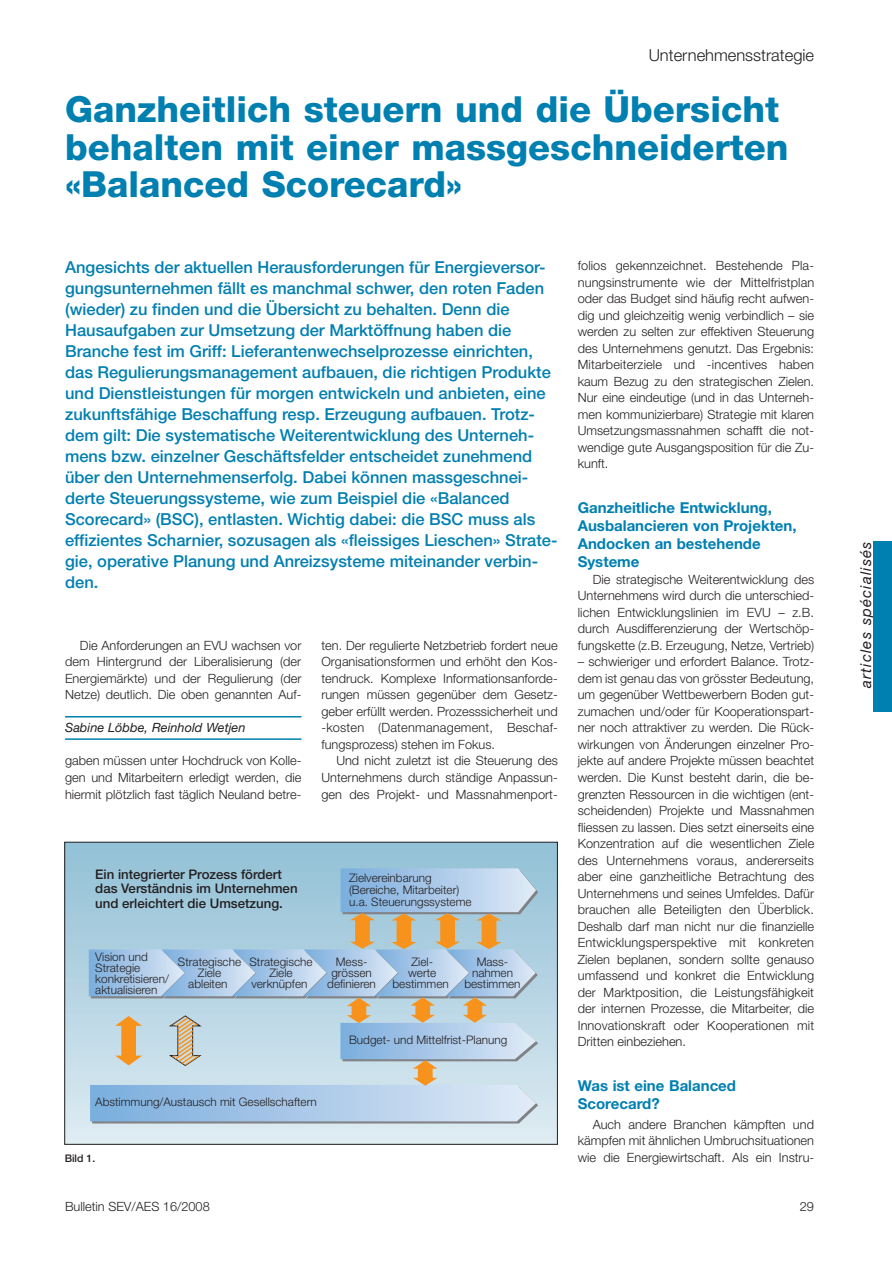
<style>
.page{position:relative;width:892px;height:1266px;background:#fff}
.page>*{position:absolute;margin:0;border:0;box-sizing:border-box;transform-origin:0 0}
.t1{font:800 36px/37.5px "Helvetica Neue";color:#007fb1}
.t2{font:500 16.5px/21px "Helvetica Neue";color:#007fb1}
.t3{font:300 16.5px "Helvetica Neue";color:#231f20}
.t4{font:700 15px/18px "Helvetica Neue";color:#007fb1}
.t5{font:italic 15px "Helvetica Neue";letter-spacing:.065em;color:#231f20}
.t6{font:500 13.2px/14.7px "Helvetica Neue";color:#231f20}
.t7{font:300 12.75px/16.5px "Helvetica Neue";color:#231f20;text-align:justify}
.t8{font:italic 12.75px "Helvetica Neue";color:#231f20}
.t9{font:300 11.7px/10.9px "Helvetica Neue";color:#231f20;text-align:center}
.t10{font:500 10.5px "Helvetica Neue";color:#231f20}
</style>
<div class="page">
<div style="left:873px;top:541px;width:18px;height:170px;background:#007fb1"></div>
<hr style="left:65px;top:716px;width:236px;height:1px;background:#007fb1">
<hr style="left:65px;top:738px;width:236px;height:1px;background:#007fb1">
<div style="left:65px;top:842px;width:492px;height:302px;background:linear-gradient(to bottom,#91c0d6,#deebf2)"></div>
<svg style="left:89px;top:868px;width:449px;height:255px;background:#b1cbdb"></svg>
<div style="left:64px;top:841px;width:493px;height:303px;border:1px solid #231f20"></div>
<p class="t3" style="left:648px;top:45px;width:167px">Unternehmensstrategie</p>
<h1 class="t1" style="left:65px;top:91px;width:724px">Ganzheitlich steuern und die Übersicht behalten mit einer massgeschneiderten «Balanced Scorecard»</h1>
<p class="t2" style="left:65px;top:256px;width:493px">Angesichts der aktuellen Herausforderungen für Energieversor&shy;gungsunternehmen fällt es manchmal schwer, den roten Faden (wieder) zu finden und die Übersicht zu behalten. Denn die Hausaufgaben zur Umsetzung der Marktöffnung haben die Branche fest im Griff: Lieferantenwechselprozesse einrichten, das Regulierungsmanagement aufbauen, die richtigen Produkte und Dienstleistungen für morgen entwickeln und anbieten, eine zukunftsfähige Beschaffung resp. Erzeugung aufbauen. Trotz&shy;dem gilt: Die systematische Weiterentwicklung des Unterneh&shy;mens bzw. einzelner Geschäftsfelder entscheidet zunehmend über den Unternehmenserfolg. Dabei können massgeschnei&shy;derte Steuerungssysteme, wie zum Beispiel die «Balanced Score-card» (BSC), entlasten. Wichtig dabei: die BSC muss als effizientes Scharnier, sozusagen als «fleissiges Lieschen» Strate&shy;gie, operative Planung und Anreizsysteme miteinander verbin&shy;den.</p>
<p class="t7" style="left:65px;top:637px;width:238px;text-indent:15px">Die Anforderungen an EVU wachsen vor dem Hintergrund der Liberalisierung (der Energiemärkte) und der Regulierung (der Netze) deutlich. Die oben genannten Auf-</p>
<p class="t8" style="left:65px;top:720px;width:182px">Sabine Löbbe, Reinhold Wetjen</p>
<p class="t7" style="left:65px;top:752px;width:238px">gaben müssen unter Hochdruck von Kolle&shy;gen und Mitarbeitern erledigt werden, die hiermit plötzlich fast täglich Neuland betre-</p>
<p class="t7" style="left:321px;top:637px;width:238px">ten. Der regulierte Netzbetrieb fordert neue Organisationsformen und erhöht den Kos&shy;tendruck. Komplexe Informationsanforde&shy;rungen müssen gegenüber dem Gesetz&shy;geber erfüllt werden. Prozesssicherheit und -kosten (Datenmanagement, Beschaf&shy;fungsprozess) stehen im Fokus.</p>
<p class="t7" style="left:321px;top:752px;width:238px;text-indent:15px">Und nicht zuletzt ist die Steuerung des Unternehmens durch ständige Anpassun&shy;gen des Projekt- und Massnahmenport-</p>
<p class="t6" style="left:95px;top:866px;width:204px">Ein integrierter Prozess fördert das Verständnis im Unternehmen und erleichtert die Umsetzung.</p>
<p class="t9" style="left:349px;top:871px;width:124px;line-height:11.7px;text-align:left">Zielvereinbarung (Bereiche, Mitarbeiter) u.a. Steuerungssysteme</p>
<p class="t9" style="left:95px;top:950px;width:75px;text-align:left">Vision und<br>Strategie konkretisieren/ aktualisieren</p>
<p class="t9" style="left:178px;top:956px;width:65px">Strategische<br>Ziele ableiten</p>
<p class="t9" style="left:249px;top:956px;width:65px">Strategische<br>Ziele verknüpfen</p>
<p class="t9" style="left:327px;top:956px;width:50px">Mess&shy;grössen definieren</p>
<p class="t9" style="left:392px;top:956px;width:58px">Ziel-<br>werte bestimmen</p>
<p class="t9" style="left:464px;top:956px;width:58px">Mass&shy;nahmen bestimmen</p>
<p class="t9" style="left:349px;top:1034px;width:160px">Budget- und Mittelfrist-Planung</p>
<p class="t9" style="left:95px;top:1096px;width:223px">Abstimmung/Austausch mit Gesellschaftern</p>
<p class="t10" style="left:65px;top:1151px;width:32px">Bild 1.</p>
<p class="t7" style="left:577px;top:257px;width:238px">folios gekennzeichnet. Bestehende Pla&shy;nungsinstrumente wie der Mittelfristplan oder das Budget sind häufig recht aufwen&shy;dig und gleichzeitig wenig verbindlich – sie werden zu selten zur effektiven Steuerung des Unternehmens genutzt. Das Ergebnis:<br>Mitarbeiterziele und -incentives haben kaum Bezug zu den strategischen Zielen.<br>Nur eine eindeutige (und in das Unterneh&shy;men kommunizierbare) Strategie mit klaren Umsetzungsmassnahmen schafft die not&shy;wendige gute Ausgangsposition für die Zu&shy;kunft.</p>
<p class="t4" style="left:577px;top:498px;width:220px">Ganzheitliche Entwicklung,<br>Ausbalancieren von Projekten,<br>Andocken an bestehende<br>Systeme</p>
<p class="t7" style="left:577px;top:571px;width:238px;text-indent:15px">Die strategische Weiterentwicklung des Unternehmens wird durch die unterschied&shy;lichen Entwicklungslinien im EVU – z.B. durch Ausdifferenzierung der Wertschöp&shy;fungskette (z.B. Erzeugung, Netze, Vertrieb)</p>
<p class="t7" style="left:577px;top:653px;width:238px">– schwieriger und erfordert Balance. Trotz&shy;dem ist genau das von grösster Bedeutung, um gegenüber Wettbewerbern Boden gut&shy;zumachen und/oder für Kooperationspart&shy;ner noch attraktiver zu werden. Die Rück&shy;wirkungen von Änderungen einzelner Pro&shy;jekte auf andere Projekte müssen beachtet werden. Die Kunst besteht darin, die be&shy;grenzten Ressourcen in die wichtigen (ent&shy;scheidenden) Projekte und Massnahmen fliessen zu lassen. Dies setzt einerseits eine Konzentration auf die wesentlichen Ziele des Unternehmens voraus, andererseits aber eine ganzheitliche Betrachtung des Unternehmens und seines Umfeldes. Dafür brauchen alle Beteiligten den Überblick.<br>Deshalb darf man nicht nur die finanzielle Entwicklungsperspektive mit konkreten Zielen beplanen, sondern sollte genauso umfassend und konkret die Entwicklung der Marktposition, die Leistungsfähigkeit der internen Prozesse, die Mitarbeiter, die Innovationskraft oder Kooperationen mit Dritten einbeziehen.</p>
<p class="t4" style="left:577px;top:1076px;width:160px">Was ist eine Balanced<br>Scorecard?</p>
<p class="t7" style="left:577px;top:1115px;width:238px;text-indent:15px">Auch andere Branchen kämpften und kämpfen mit ähnlichen Umbruchsituationen wie die Energiewirtschaft. Als ein Instru-</p>
<p class="t7" style="left:65px;top:1198px;width:146px">Bulletin SEV/AES 16/2008</p>
<p class="t7" style="left:799px;top:1198px;width:16px">29</p>
<p class="t5" style="left:856px;top:687px;width:148px;rotate:-90deg">articles spécialisés</p>
</div>
